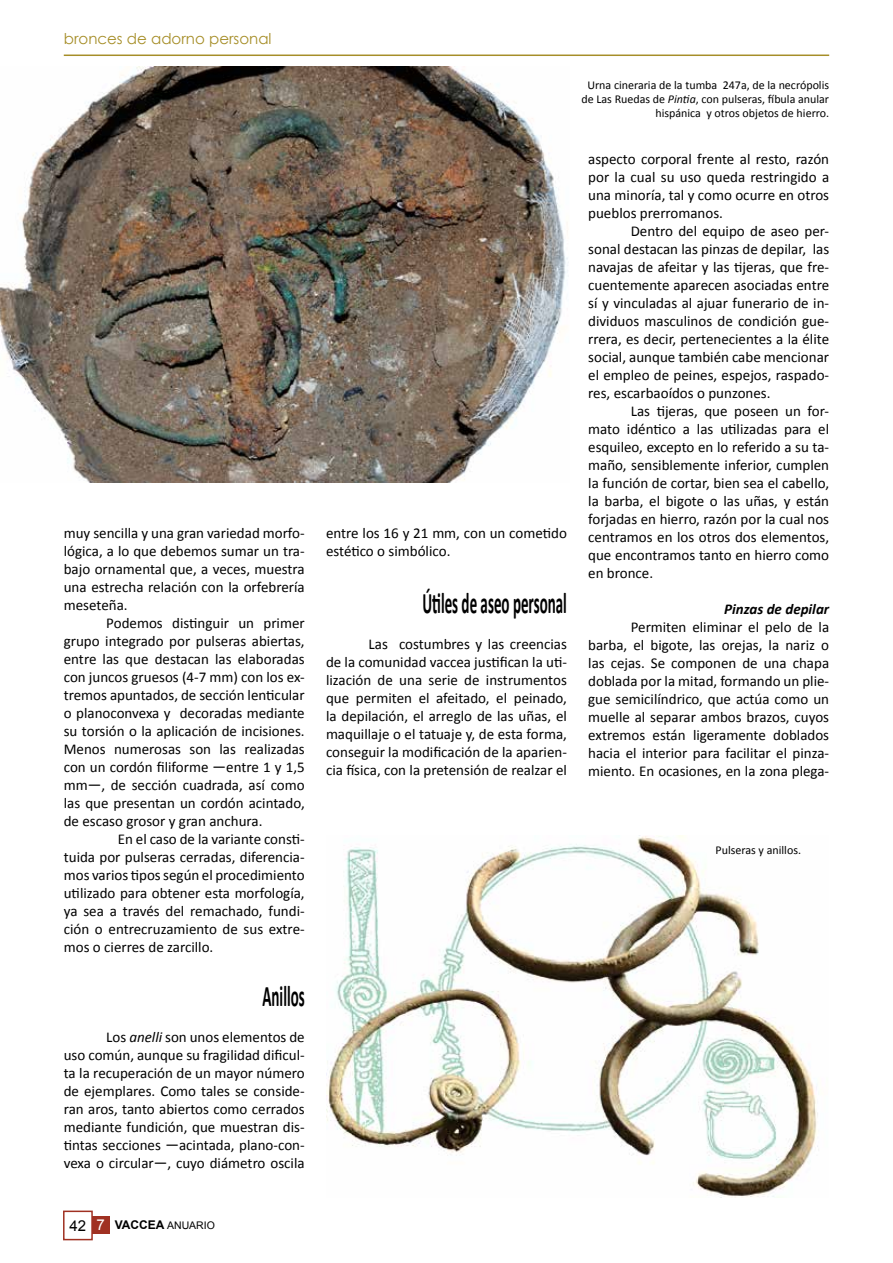
<style>
.page{position:relative;width:893px;height:1263px;background:#fff}
.page>*{position:absolute;margin:0;border:0;box-sizing:border-box;transform-origin:0 0}
.t1{font:700 30px "Calibri";color:#000;scale:.5 1}
.t2{font:15px/18px "Calibri";color:#000;text-align:justify}
.t3{font:15px "Century Gothic";color:#a68e28}
.t4{font:italic 700 15px "Calibri";color:#000}
.t5{font:12px/14.4px "Calibri";color:#000;text-align:right}
.t6{font:10.5px "Arial";color:#000}
.s1{font-style:italic}
.s2{font-size:15px}
.s3{font-size:15px;color:#fff}
.s4{font-weight:700;font-size:12px}
</style>
<div class="page">
<div style="left:63px;top:1210px;width:30px;height:30px;border:2px solid #a03122"></div>
<div style="left:92px;top:1216px;width:17px;height:17px;background:#a03122"></div>
<hr style="left:64px;top:55px;width:765px;height:1px;background:#a68e28">
<img style="left:327px;top:836px;width:491px;height:361px">
<img style="left:0;top:66px;width:569px;height:417px">
<p class="t3" style="left:64px;top:28px;width:209px">bronces de adorno personal</p>
<p class="t2" style="left:64px;top:524px;width:242px">muy sencilla y una gran variedad morfo&shy;lógica, a lo que debemos sumar un tra&shy;bajo ornamental que, a veces, muestra una estrecha relación con la orfebrería meseteña.</p>
<p class="t2" style="left:64px;top:614px;width:242px;text-indent:43px">Podemos distinguir un primer grupo integrado por pulseras abiertas, entre las que destacan las elaboradas con juncos gruesos (4-7 mm) con los ex&shy;tremos apuntados, de sección lenticular o planoconvexa y decoradas mediante su torsión o la aplicación de incisiones.<br>Menos numerosas son las realizadas con un cordón filiforme ―entre 1 y 1,5 mm―, de sección cuadrada, así como las que presentan un cordón acintado, de escaso grosor y gran anchura.</p>
<p class="t2" style="left:64px;top:830px;width:242px;text-indent:54px">En el caso de la variante consti&shy;tuida por pulseras cerradas, diferencia&shy;mos varios tipos según el procedimiento utilizado para obtener esta morfología, ya sea a través del remachado, fundi&shy;ción o entrecruzamiento de sus extre&shy;mos o cierres de zarcillo.</p>
<h1 class="t1" style="left:262px;top:977px;width:86px">Anillos</h1>
<p class="t2" style="left:64px;top:1028px;width:242px;text-indent:43px">Los <span class="s1">anelli</span> son unos elementos de uso común, aunque su fragilidad dificul&shy;ta la recuperación de un mayor número de ejemplares. Como tales se conside&shy;ran aros, tanto abiertos como cerrados mediante fundición, que muestran dis&shy;tintas secciones ―acintada, plano-con&shy;vexa o circular―, cuyo diámetro oscila</p>
<p class="t6" style="left:70px;top:1218px;width:147px"><span class="s2">42</span> <span class="s3">7</span> <span class="s4">VACCEA</span> ANUARIO</p>
<p class="t2" style="left:326px;top:524px;width:242px">entre los 16 y 21 mm, con un cometido estético o simbólico.</p>
<h1 class="t1" style="left:422px;top:584px;width:291px">Útiles de aseo personal</h1>
<p class="t2" style="left:326px;top:635px;width:242px;text-indent:43px">Las costumbres y las creencias de la comunidad vaccea justifican la uti&shy;lización de una serie de instrumentos que permiten el afeitado, el peinado, la depilación, el arreglo de las uñas, el maquillaje o el tatuaje y, de esta forma, conseguir la modificación de la aparien&shy;cia física, con la pretensión de realzar el</p>
<p class="t5" style="left:581px;top:77px;width:249px">Urna cineraria de la tumba 247a, de la necrópolis de Las Ruedas de <span class="s1">Pintia</span>, con pulseras, fíbula anular hispánica y otros objetos de hierro.</p>
<p class="t2" style="left:588px;top:150px;width:242px">aspecto corporal frente al resto, razón por la cual su uso queda restringido a una minoría, tal y como ocurre en otros pueblos prerromanos.</p>
<p class="t2" style="left:588px;top:222px;width:242px;text-indent:43px">Dentro del equipo de aseo per&shy;sonal destacan las pinzas de depilar, las navajas de afeitar y las tijeras, que fre&shy;cuentemente aparecen asociadas entre sí y vinculadas al ajuar funerario de in&shy;dividuos masculinos de condición gue&shy;rrera, es decir, pertenecientes a la élite social, aunque también cabe mencionar el empleo de peines, espejos, raspado&shy;res, escarbaoídos o punzones.</p>
<p class="t2" style="left:588px;top:402px;width:242px;text-indent:43px">Las tijeras, que poseen un for&shy;mato idéntico a las utilizadas para el esquileo, excepto en lo referido a su ta&shy;maño, sensiblemente inferior, cumplen la función de cortar, bien sea el cabello, la barba, el bigote o las uñas, y están forjadas en hierro, razón por la cual nos centramos en los otros dos elementos, que encontramos tanto en hierro como en bronce.</p>
<p class="t4" style="left:724px;top:600px;width:106px">Pinzas de depilar</p>
<p class="t2" style="left:588px;top:618px;width:242px;text-indent:43px">Permiten eliminar el pelo de la barba, el bigote, las orejas, la nariz o las cejas. Se componen de una chapa doblada por la mitad, formando un plie&shy;gue semicilíndrico, que actúa como un muelle al separar ambos brazos, cuyos extremos están ligeramente doblados hacia el interior para facilitar el pinza&shy;miento. En ocasiones, en la zona plega-</p>
<p class="t5" style="left:716px;top:843px;width:87px">Pulseras y anillos.</p>
</div>
